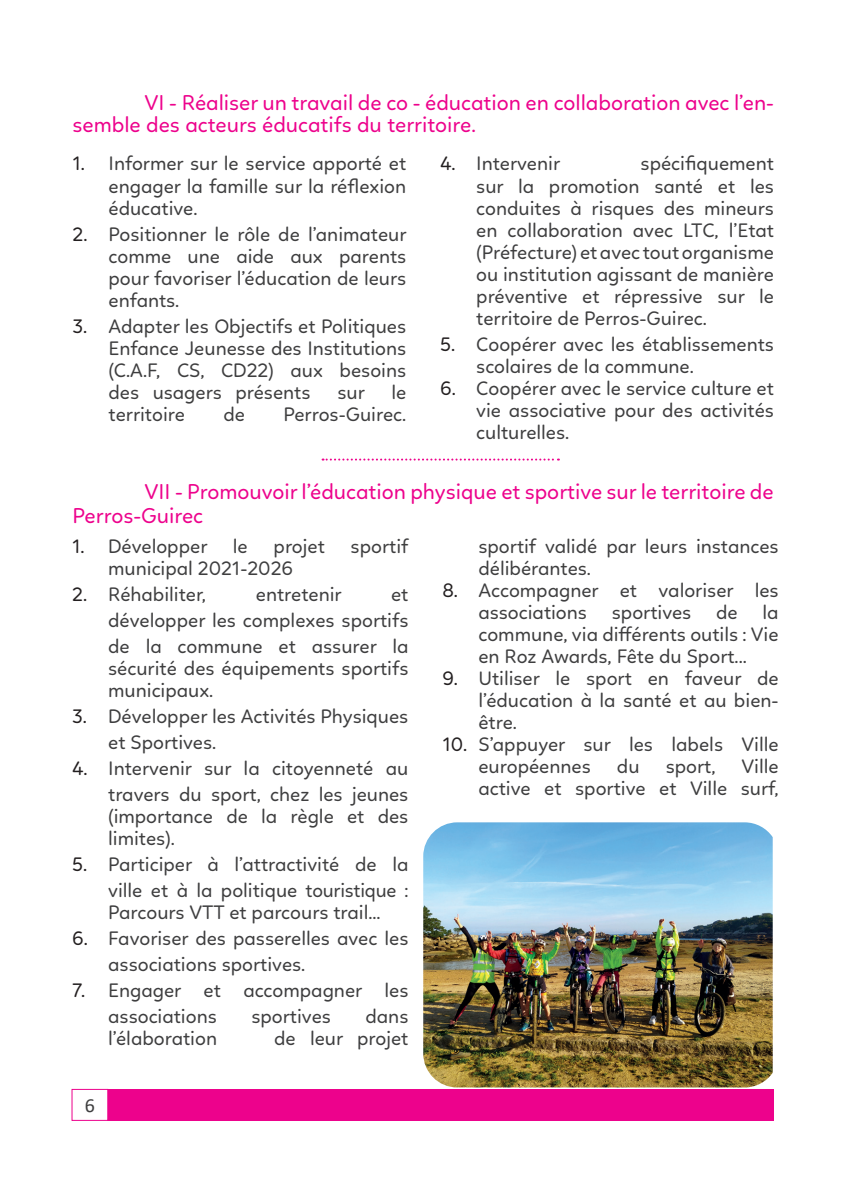
<style>
.page{position:relative;width:845px;height:1191px;background:#fff}
.page>*{position:absolute;margin:0;border:0;box-sizing:border-box;transform-origin:0 0}
.t1{font:22px/22px "Linotte";color:#ed028c}
.t2{font:20px/22px "Linotte";color:#3e3e3f;text-align:justify}
.t3{font:20px "Calibri";color:#3e3e3f}
.s1{color:#231f20}
</style>
<div class="page">
<div style="left:108px;top:1089px;width:665px;height:31px;background:#ed028c"></div>
<img style="left:423px;top:822px;width:349px;height:265px">
<svg style="left:322px;top:458px;width:237px;height:2px"></svg>
<p class="t1" style="left:72px;top:92px;width:703px;text-indent:72px">VI - Réaliser un travail de co - éducation en collaboration avec l’en&shy;semble des acteurs éducatifs du territoire.</p>
<p class="t2" style="left:108px;top:153px;width:299px;text-indent:-36px"><span class="s1">1.</span> Informer sur le service apporté et engager la famille sur la réflexion éducative.</p>
<p class="t2" style="left:108px;top:223px;width:299px;text-indent:-36px"><span class="s1">2.</span> Positionner le rôle de l’animateur comme une aide aux parents pour favoriser l’éducation de leurs enfants.</p>
<p class="t2" style="left:108px;top:315px;width:299px;text-indent:-36px"><span class="s1">3.</span> Adapter les Objectifs et Politiques Enfance Jeunesse des Institutions (C.A.F, CS, CD22) aux besoins des usagers présents</p>
<p class="t2" style="left:337px;top:381px;width:29px">sur</p>
<p class="t2" style="left:391px;top:381px;width:16px">le</p>
<p class="t2" style="left:108px;top:403px;width:78px">territoire</p>
<p class="t2" style="left:223px;top:403px;width:23px">de</p>
<p class="t2" style="left:283px;top:403px;width:124px">Perros-Guirec.</p>
<p class="t2" style="left:476px;top:153px;width:299px;text-indent:164px">spécifiquement sur la promotion santé et les conduites à risques des mineurs en collaboration avec LTC, l’Etat (Préfecture) et avec tout organisme ou institution agissant de manière préventive et répressive sur le territoire de Perros-Guirec.</p>
<p class="t2" style="left:476px;top:333px;width:299px;text-indent:-36px"><span class="s1">5.</span> Coopérer avec les établissements scolaires de la commune.</p>
<p class="t2" style="left:476px;top:377px;width:299px;text-indent:-36px"><span class="s1">6.</span> Coopérer avec le service culture et vie associative pour des activités culturelles.</p>
<p class="t2" style="left:440px;top:153px;width:121px"><span class="s1">4.</span> Intervenir</p>
<p class="t1" style="left:72px;top:479px;width:702px;line-height:24px;text-indent:72px">VII - Promouvoir l’éducation physique et sportive sur le territoire de<br>Perros-Guirec</p>
<p class="t2" style="left:72px;top:535px;width:137px"><span class="s1">1.</span> Développer</p>
<p class="t2" style="left:233px;top:535px;width:16px">le</p>
<p class="t2" style="left:274px;top:535px;width:53px">projet</p>
<p class="t2" style="left:351px;top:535px;width:59px">sportif</p>
<p class="t2" style="left:108px;top:557px;width:186px">municipal 2021-2026</p>
<p class="t2" style="left:72px;top:583px;width:135px"><span class="s1">2.</span> Réhabiliter,</p>
<p class="t2" style="left:256px;top:583px;width:87px">entretenir</p>
<p class="t2" style="left:108px;top:581px;width:302px;line-height:26px;text-indent:283px">et développer les complexes sportifs de la commune et assurer la</p>
<p class="t2" style="left:108px;top:657px;width:302px">sécurité des équipements sportifs municipaux.</p>
<p class="t2" style="left:108px;top:703px;width:302px;line-height:26px;text-indent:-36px"><span class="s1">3.</span> Développer les Activités Physiques et Sportives.</p>
<p class="t2" style="left:72px;top:755px;width:338px;line-height:26px;text-align:right"><span class="s1">4.</span> Intervenir sur la citoyenneté au travers du sport, chez les jeunes</p>
<p class="t2" style="left:108px;top:805px;width:302px">(importance de la règle et des limites).</p>
<p class="t2" style="left:72px;top:851px;width:338px;line-height:26px;text-align:right"><span class="s1">5.</span> Participer à l’attractivité de la ville et à la politique touristique :</p>
<p class="t2" style="left:108px;top:901px;width:274px">Parcours VTT et parcours trail...</p>
<p class="t2" style="left:108px;top:925px;width:302px;line-height:26px;text-indent:-36px"><span class="s1">6.</span> Favoriser des passerelles avec les associations sportives.</p>
<p class="t2" style="left:108px;top:977px;width:302px;line-height:26px;text-indent:-36px"><span class="s1">7.</span> Engager et accompagner les associations</p>
<p class="t2" style="left:251px;top:1005px;width:81px">sportives</p>
<p class="t2" style="left:365px;top:1005px;width:44px">dans</p>
<p class="t2" style="left:108px;top:1027px;width:110px">l’élaboration</p>
<p class="t2" style="left:274px;top:1027px;width:136px">de leur projet</p>
<p class="t3" style="left:85px;top:1091px;width:12px">6</p>
<p class="t2" style="left:478px;top:535px;width:302px">sportif validé par leurs instances délibérantes.</p>
<p class="t2" style="left:478px;top:579px;width:302px;text-indent:-36px"><span class="s1">8.</span> Accompagner et valoriser les associations sportives de la commune, via différents outils : Vie en Roz Awards, Fête du Sport...</p>
<p class="t2" style="left:478px;top:667px;width:302px;text-indent:-36px"><span class="s1">9.</span> Utiliser le sport en faveur de l’éducation à la santé et au bien&shy;être.</p>
<p class="t2" style="left:478px;top:733px;width:302px;text-indent:-36px"><span class="s1">10.</span> S’appuyer sur les labels Ville européennes</p>
<p class="t2" style="left:617px;top:755px;width:24px">du</p>
<p class="t2" style="left:665px;top:755px;width:51px">sport,</p>
<p class="t2" style="left:478px;top:755px;width:302px;text-align:right">Ville<br>active et sportive et Ville surf,</p>
</div>
